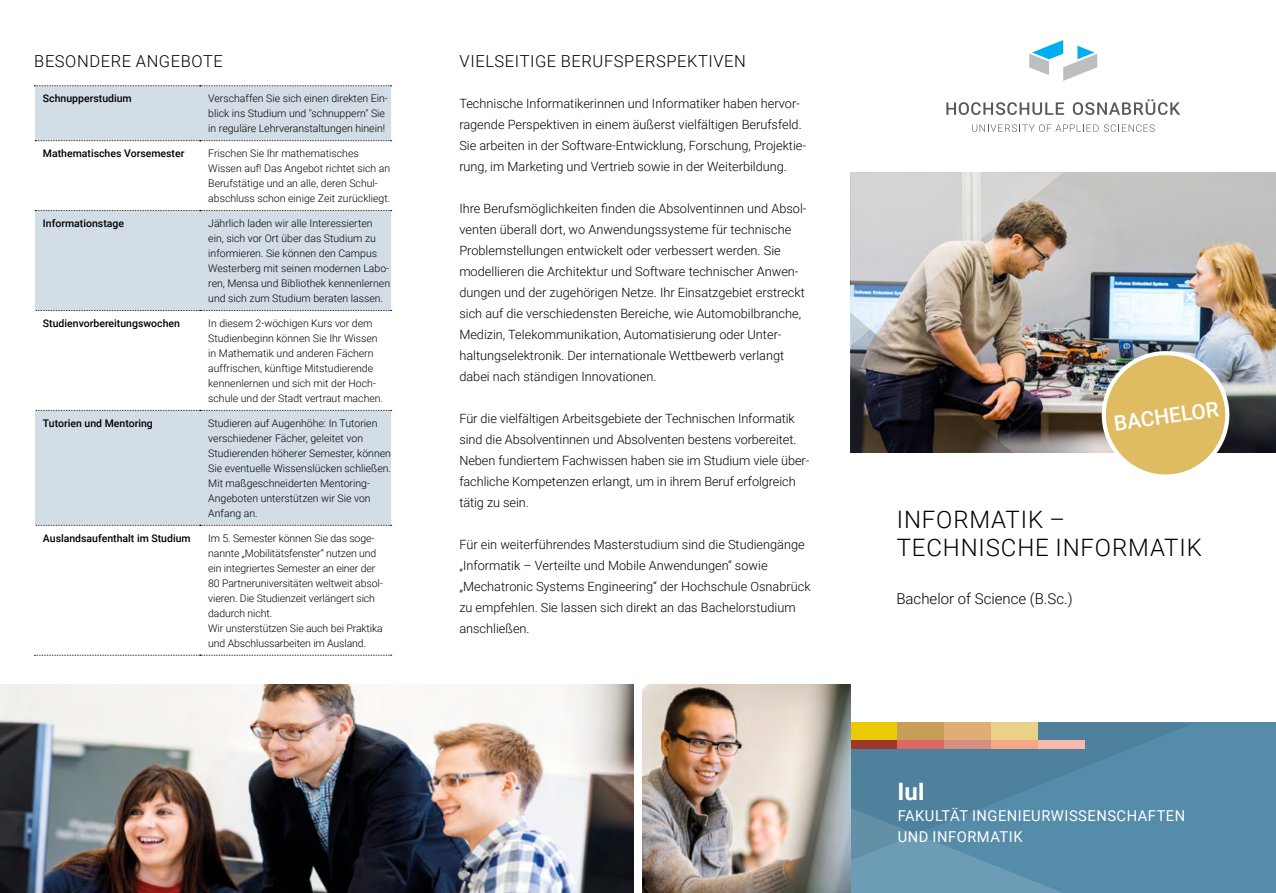
<style>
.page{position:relative;width:1276px;height:893px;background:#fff}
.page>*{position:absolute;margin:0;border:0;box-sizing:border-box;transform-origin:0 0}
._01_Head_H1___Titel{font:300 24px/28.5px "Roboto";letter-spacing:.035em;color:#000}
._04_Fusszeile_Titel{font:700 24px "Roboto";color:#fff}
._03_Störer___Titel{font:500 21px "Roboto";color:#fff}
.Head_H2___Innen{font:300 16.5px "Roboto";letter-spacing:.035em;color:#000}
.Fusszeile___Titel{font:15px "Roboto";letter-spacing:.035em;color:#fff}
._02_Abschluss_Subhea{font:300 15px "Roboto";color:#000}
.Copytext___Light{font:300 12.75px/21px "Roboto";color:#000}
.Tabellentext___Light{font:300 10.5px/15px "Roboto";color:#000}
.Tabellentext___Mediu{font:500 10.5px "Roboto";color:#000}
</style>
<div class="page">
<div style="left:850px;top:723px;width:426px;height:170px;background:#548caa"></div>
<svg style="left:850px;top:860px;width:212px;height:33px"></svg>
<svg style="left:850px;top:723px;width:343px;height:137px"></svg>
<img style="left:1063px;top:172px;width:213px;height:281px">
<img style="left:850px;top:172px;width:213px;height:281px">
<img style="left:0;top:685px;width:634px;height:208px">
<svg style="left:34px;top:85px;width:358px;height:571px"></svg>
<img style="left:642px;top:685px;width:208px;height:208px">
<svg style="left:946px;top:102px;width:118px;height:13px"></svg>
<svg style="left:1073px;top:99px;width:107px;height:16px"></svg>
<svg style="left:972px;top:124px;width:182px;height:8px"></svg>
<svg style="left:1029px;top:40px;width:68px;height:41px"></svg>
<div style="left:850px;top:723px;width:47px;height:17px;background:#ebc907"></div>
<div style="left:850px;top:740px;width:47px;height:8px;background:#9c3829"></div>
<div style="left:897px;top:723px;width:47px;height:17px;background:#c69e58"></div>
<div style="left:897px;top:740px;width:47px;height:8px;background:#d96961"></div>
<div style="left:944px;top:723px;width:47px;height:17px;background:#deae72"></div>
<div style="left:944px;top:740px;width:47px;height:8px;background:#d49084"></div>
<div style="left:991px;top:723px;width:46px;height:17px;background:#ebd187"></div>
<div style="left:991px;top:740px;width:46px;height:8px;background:#f8a68a"></div>
<div style="left:1037px;top:740px;width:47px;height:8px;background:#f9b9ac"></div>
<svg style="left:1097px;top:347px;width:136px;height:128px;background:#d1bb83"></svg>
<p class="Head_H2___Innen" style="left:34px;top:49px;width:190px">BESONDERE ANGEBOTE</p>
<p class="Head_H2___Innen" style="left:460px;top:49px;width:288px">VIELSEITIGE BERUFSPERSPEKTIVEN</p>
<p class="Copytext___Light" style="left:459px;top:92px;width:348px">Technische Informatikerinnen und Informatiker haben hervor&shy;ragende Perspektiven in einem äußerst vielfältigen Berufsfeld.<br>Sie arbeiten in der Software-Entwicklung, Forschung, Projektie&shy;rung, im Marketing und Vertrieb sowie in der Weiterbildung.</p>
<p class="Copytext___Light" style="left:459px;top:197px;width:349px">Ihre Berufsmöglichkeiten finden die Absolventinnen und Absol&shy;venten überall dort, wo Anwendungssysteme für technische Problemstellungen entwickelt oder verbessert werden. Sie modellieren die Architektur und Software technischer Anwen&shy;dungen und der zugehörigen Netze. Ihr Einsatzgebiet erstreckt sich auf die verschiedensten Bereiche, wie Automobilbranche, Medizin, Telekommunikation, Automatisierung oder Unter&shy;haltungselektronik. Der internationale Wettbewerb verlangt dabei nach ständigen Innovationen.</p>
<p class="Copytext___Light" style="left:459px;top:407px;width:352px">Für die vielfältigen Arbeitsgebiete der Technischen Informatik sind die Absolventinnen und Absolventen bestens vorbereitet.<br>Neben fundiertem Fachwissen haben sie im Studium viele über&shy;fachliche Kompetenzen erlangt, um in ihrem Beruf erfolgreich tätig zu sein.</p>
<p class="Copytext___Light" style="left:459px;top:533px;width:353px">Für ein weiterführendes Masterstudium sind die Studiengänge „Informatik – Verteilte und Mobile Anwendungen“ sowie „Mechatronic Systems Engineering“ der Hochschule Osnabrück zu empfehlen. Sie lassen sich direkt an das Bachelorstudium anschließen.</p>
<p class="Tabellentext___Mediu" style="left:43px;top:91px;width:90px">Schnupperstudium</p>
<p class="Tabellentext___Light" style="left:208px;top:91px;width:181px">Verschaffen Sie sich einen direkten Ein&shy;blick ins Studium und "schnuppern" Sie in reguläre Lehrveranstaltungen hinein!</p>
<p class="Tabellentext___Mediu" style="left:43px;top:146px;width:143px">Mathematisches Vorsemester</p>
<p class="Tabellentext___Light" style="left:208px;top:145px;width:184px">Frischen Sie Ihr mathematisches Wissen auf! Das Angebot richtet sich an Berufstätige und an alle, deren Schul&shy;abschluss schon einige Zeit zurückliegt.</p>
<p class="Tabellentext___Mediu" style="left:43px;top:216px;width:83px">Informationstage</p>
<p class="Tabellentext___Light" style="left:208px;top:215px;width:183px">Jährlich laden wir alle Interessierten ein, sich vor Ort über das Studium zu informieren. Sie können den Campus Westerberg mit seinen modernen Labo&shy;ren, Mensa und Bibliothek kennenlernen und sich zum Studium beraten lassen.</p>
<p class="Tabellentext___Mediu" style="left:43px;top:316px;width:139px">Studienvorbereitungswochen</p>
<p class="Tabellentext___Light" style="left:208px;top:315px;width:176px">In diesem 2-wöchigen Kurs vor dem Studienbeginn können Sie Ihr Wissen in Mathematik und anderen Fächern auffrischen, künftige Mitstudierende kennenlernen und sich mit der Hoch&shy;schule und der Stadt vertraut machen.</p>
<p class="Tabellentext___Mediu" style="left:43px;top:416px;width:112px">Tutorien und Mentoring</p>
<p class="Tabellentext___Light" style="left:208px;top:415px;width:184px">Studieren auf Augenhöhe: In Tutorien verschiedener Fächer, geleitet von Studierenden höherer Semester, können Sie eventuelle Wissenslücken schließen.<br>Mit maßgeschneiderten Mentoring-Angeboten unterstützen wir Sie von Anfang an.</p>
<p class="Tabellentext___Mediu" style="left:43px;top:531px;width:149px">Auslandsaufenthalt im Studium</p>
<p class="Tabellentext___Light" style="left:208px;top:530px;width:176px">Im 5. Semester können Sie das soge&shy;nannte „Mobilitätsfenster“ nutzen und ein integriertes Semester an einer der 80 Partneruniversitäten weltweit absol&shy;vieren. Die Studienzeit verlängert sich dadurch nicht.<br>Wir unsterstützen Sie auch bei Praktika und Abschlussarbeiten im Ausland.</p>
<p class="_03_Störer___Titel" style="left:1112px;top:409px;width:107px;rotate:-8deg">BACHELOR</p>
<p class="_01_Head_H1___Titel" style="left:897px;top:504px;width:306px">INFORMATIK –<br>TECHNISCHE INFORMATIK</p>
<p class="_02_Abschluss_Subhea" style="left:896px;top:589px;width:178px">Bachelor of Science (B.Sc.)</p>
<p class="_04_Fusszeile_Titel" style="left:897px;top:775px;width:29px">IuI</p>
<p class="Fusszeile___Titel" style="left:897px;top:806px;width:289px">FAKULTÄT INGENIEURWISSENSCHAFTEN</p>
<p class="Fusszeile___Titel" style="left:897px;top:827px;width:126px">UND INFORMATIK</p>
</div>
